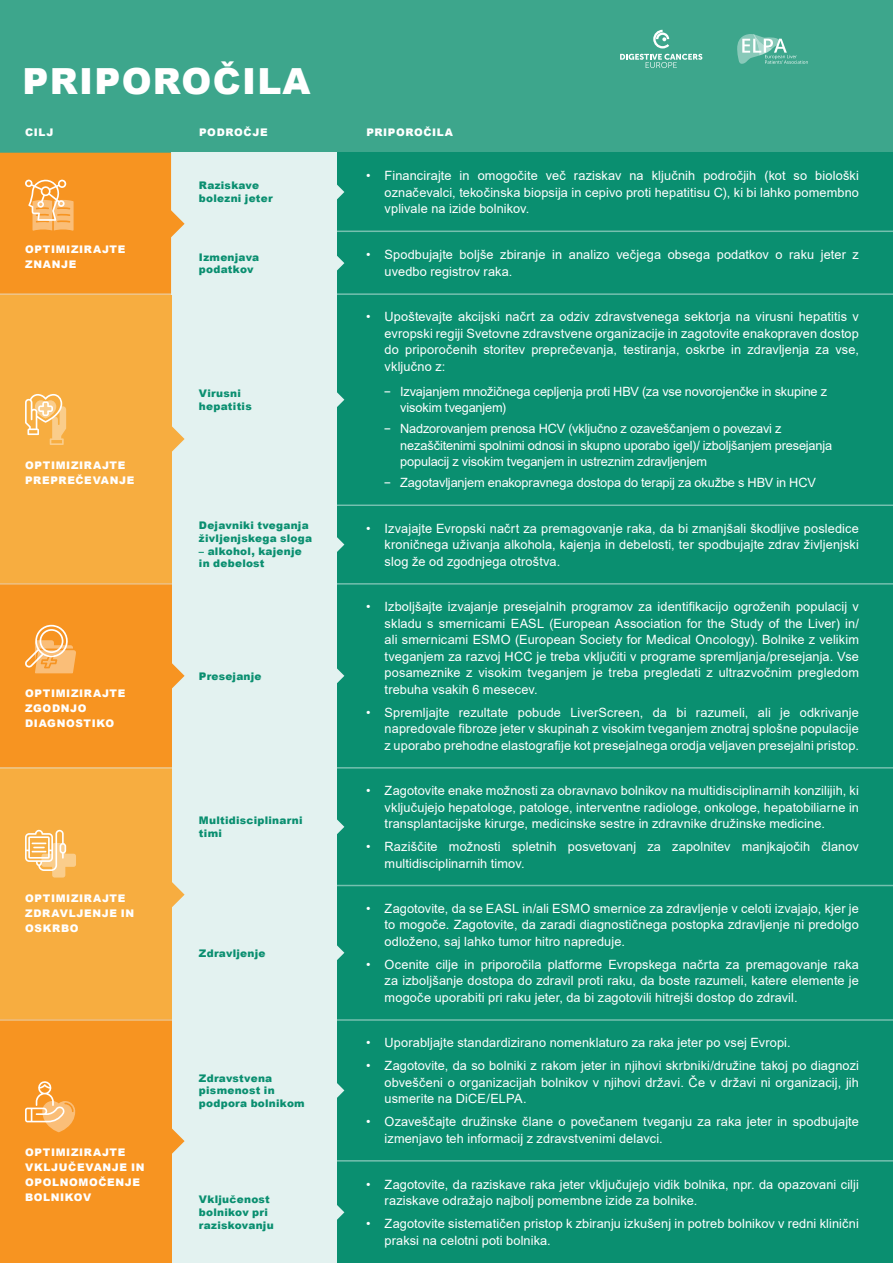
<style>
.page{position:relative;width:893px;height:1263px;background:#fff}
.page>*{position:absolute;margin:0;border:0;box-sizing:border-box;transform-origin:0 0}
.t1{font:900 36px "Arial";letter-spacing:.035em;color:#fff}
.t2{font:12.75px/16.5px "Arial";letter-spacing:.005em;color:#fff;text-align:justify}
.t3{font:900 10.5px/12.6px "Arial";letter-spacing:.025em;color:#0a8f70}
.t4{font:900 10.5px/15px "Arial";letter-spacing:.06em;color:#fff}
.s1{font-family:"Be Vietnam Pro"}
</style>
<div class="page">
<div style="left:0;top:0;width:893px;height:153px;background:#3da68c"></div>
<div style="left:337px;top:153px;width:556px;height:1110px;background:#0a8f70"></div>
<div style="left:171px;top:153px;width:166px;height:1110px;background:#e3f2f0"></div>
<div style="left:0;top:295px;width:171px;height:288px;background:#f7ad40"></div>
<div style="left:0;top:583px;width:171px;height:185px;background:#f79421"></div>
<div style="left:0;top:768px;width:171px;height:253px;background:#f7ad40"></div>
<div style="left:0;top:1019px;width:171px;height:244px;background:#f79421"></div>
<svg style="left:171px;top:425px;width:14px;height:28px"></svg>
<svg style="left:171px;top:662px;width:14px;height:28px"></svg>
<svg style="left:171px;top:881px;width:14px;height:27px"></svg>
<svg style="left:171px;top:1127px;width:14px;height:28px"></svg>
<svg style="left:337px;top:1205px;width:7px;height:15px"></svg>
<svg style="left:337px;top:1083px;width:7px;height:15px"></svg>
<svg style="left:337px;top:945px;width:7px;height:15px"></svg>
<svg style="left:337px;top:819px;width:7px;height:15px"></svg>
<svg style="left:337px;top:537px;width:7px;height:15px"></svg>
<svg style="left:337px;top:392px;width:7px;height:15px"></svg>
<svg style="left:337px;top:256px;width:7px;height:15px"></svg>
<svg style="left:337px;top:184px;width:7px;height:16px"></svg>
<hr style="left:319px;top:231px;width:574px;height:1px;background:#e3f2f0">
<hr style="left:269px;top:504px;width:624px;height:2px;background:#e3f2f0">
<hr style="left:308px;top:885px;width:585px;height:1px;background:#e3f2f0">
<hr style="left:269px;top:1160px;width:624px;height:1px;background:#e3f2f0">
<svg style="left:337px;top:668px;width:7px;height:15px"></svg>
<svg style="left:0;top:153px;width:185px;height:140px;background:#f59d35"></svg>
<svg style="left:25px;top:394px;width:41px;height:51px"></svg>
<svg style="left:25px;top:625px;width:51px;height:48px"></svg>
<svg style="left:25px;top:829px;width:51px;height:48px"></svg>
<svg style="left:25px;top:1081px;width:50px;height:51px"></svg>
<hr style="left:0;top:1019px;width:893px;height:2px;background:#e3f2f0">
<hr style="left:0;top:767px;width:893px;height:1px;background:#e3f2f0">
<hr style="left:0;top:583px;width:893px;height:2px;background:#e3f2f0">
<hr style="left:0;top:293px;width:893px;height:2px;background:#e3f2f0">
<svg style="left:653px;top:30px;width:16px;height:18px"></svg>
<svg style="left:620px;top:54px;width:82px;height:14px"></svg>
<svg style="left:737px;top:34px;width:71px;height:30px"></svg>
<h1 class="t1" style="left:23px;top:55px;width:289px">PRIPOROČILA</h1>
<p class="t4" style="left:25px;top:125px;width:30px">CILJ</p>
<p class="t4" style="left:199px;top:125px;width:70px">PODROČJE</p>
<p class="t4" style="left:366px;top:125px;width:88px">PRIPOROČILA</p>
<p class="t4" style="left:25px;top:241px;width:102px">OPTIMIZIRAJTE<br>ZNANJE</p>
<p class="t4" style="left:25px;top:457px;width:111px">OPTIMIZIRAJTE<br>PREPREČEVANJE</p>
<p class="t4" style="left:25px;top:685px;width:102px">OPTIMIZIRAJTE<br>ZGODNJO<br>DIAGNOSTIKO</p>
<p class="t4" style="left:25px;top:890px;width:111px">OPTIMIZIRAJTE<br>ZDRAVLJENJE IN<br>OSKRBO</p>
<p class="t4" style="left:25px;top:1144px;width:121px">OPTIMIZIRAJTE<br>VKLJUČEVANJE IN<br>OPOLNOMOČENJE<br>BOLNIKOV</p>
<p class="t3" style="left:199px;top:179px;width:75px">Raziskave bolezni jeter</p>
<p class="t3" style="left:199px;top:250px;width:62px">Izmenjava podatkov</p>
<p class="t3" style="left:199px;top:387px;width:54px">Virusni hepatitis</p>
<p class="t3" style="left:199px;top:519px;width:115px">Dejavniki tveganja življenjskega sloga</p>
<p class="t3" style="left:199px;top:544px;width:104px">– alkohol, kajenje in debelost</p>
<p class="t3" style="left:199px;top:669px;width:64px">Presejanje</p>
<p class="t3" style="left:199px;top:814px;width:105px">Multidisciplinarni timi</p>
<p class="t3" style="left:199px;top:946px;width:68px">Zdravljenje</p>
<p class="t3" style="left:199px;top:1071px;width:107px">Zdravstvena pismenost in podpora bolnikom</p>
<p class="t3" style="left:199px;top:1193px;width:76px">Vključenost bolnikov pri raziskovanju</p>
<p class="t2" style="left:385px;top:167px;width:476px;text-indent:-19px">• Financirajte in omogočite več raziskav na ključnih področjih (kot so biološki označevalci, tekočinska biopsija in cepivo proti hepatitisu C), ki bi lahko pomembno vplivale na izide bolnikov.</p>
<p class="t2" style="left:385px;top:246px;width:476px;text-indent:-19px">• Spodbujajte boljše zbiranje in analizo večjega obsega podatkov o raku jeter z uvedbo registrov raka.</p>
<p class="t2" style="left:385px;top:309px;width:476px;text-indent:-19px">• Upoštevajte akcijski načrt za odziv zdravstvenega sektorja na virusni hepatitis v evropski regiji Svetovne zdravstvene organizacije in zagotovite enakopraven dostop do priporočenih storitev preprečevanja, testiranja, oskrbe in zdravljenja za vse, vključno z:</p>
<p class="t2" style="left:400px;top:383px;width:428px;text-indent:-17px"><span class="s1">–</span> Izvajanjem množičnega cepljenja proti HBV (za vse novorojenčke in skupine z visokim tveganjem)</p>
<p class="t2" style="left:400px;top:420px;width:434px;text-align:left;text-indent:-17px"><span class="s1">–</span> Nadzorovanjem prenosa HCV (vključno z ozaveščanjem o povezavi z nezaščitenimi spolnimi odnosi in skupno uporabo igel)/ izboljšanjem presejanja populacij z visokim tveganjem in ustreznim zdravljenjem</p>
<p class="t2" style="left:383px;top:474px;width:434px"><span class="s1">–</span> Zagotavljanjem enakopravnega dostopa do terapij za okužbe s HBV in HCV</p>
<p class="t2" style="left:385px;top:520px;width:476px;text-indent:-19px">• Izvajajte Evropski načrt za premagovanje raka, da bi zmanjšali škodljive posledice kroničnega uživanja alkohola, kajenja in debelosti, ter spodbujajte zdrav življenjski slog že od zgodnjega otroštva.</p>
<p class="t2" style="left:385px;top:598px;width:476px;text-indent:-19px">• Izboljšajte izvajanje presejalnih programov za identifikacijo ogroženih populacij v skladu s smernicami EASL (European Association for the Study of the Liver) in/ ali smernicami ESMO (European Society for Medical Oncology). Bolnike z velikim tveganjem za razvoj HCC je treba vključiti v programe spremljanja/presejanja. Vse posameznike z visokim tveganjem je treba pregledati z ultrazvočnim pregledom trebuha vsakih 6 mesecev.</p>
<p class="t2" style="left:385px;top:704px;width:476px;text-indent:-19px">• Spremljajte rezultate pobude LiverScreen, da bi razumeli, ali je odkrivanje napredovale fibroze jeter v skupinah z visokim tveganjem znotraj splošne populacije z uporabo prehodne elastografije kot presejalnega orodja veljaven presejalni pristop.</p>
<p class="t2" style="left:385px;top:782px;width:476px;text-indent:-19px">• Zagotovite enake možnosti za obravnavo bolnikov na multidisciplinarnih konzilijih, ki vključujejo hepatologe, patologe, interventne radiologe, onkologe, hepatobiliarne in transplantacijske kirurge, medicinske sestre in zdravnike družinske medicine.</p>
<p class="t2" style="left:385px;top:838px;width:476px;text-indent:-19px">• Raziščite možnosti spletnih posvetovanj za zapolnitev manjkajočih članov multidisciplinarnih timov.</p>
<p class="t2" style="left:385px;top:900px;width:476px;text-indent:-19px">• Zagotovite, da se EASL in/ali ESMO smernice za zdravljenje v celoti izvajajo, kjer je to mogoče. Zagotovite, da zaradi diagnostičnega postopka zdravljenje ni predolgo odloženo, saj lahko tumor hitro napreduje.</p>
<p class="t2" style="left:385px;top:956px;width:476px;text-indent:-19px">• Ocenite cilje in priporočila platforme Evropskega načrta za premagovanje raka za izboljšanje dostopa do zdravil proti raku, da boste razumeli, katere elemente je mogoče uporabiti pri raku jeter, da bi zagotovili hitrejši dostop do zdravil.</p>
<p class="t2" style="left:366px;top:1034px;width:426px">• Uporabljajte standardizirano nomenklaturo za raka jeter po vsej Evropi.</p>
<p class="t2" style="left:385px;top:1057px;width:476px;text-indent:-19px">• Zagotovite, da so bolniki z rakom jeter in njihovi skrbniki/družine takoj po diagnozi obveščeni o organizacijah bolnikov v njihovi državi. Če v državi ni organizacij, jih usmerite na DiCE/ELPA.</p>
<p class="t2" style="left:385px;top:1113px;width:476px;text-indent:-19px">• Ozaveščajte družinske člane o povečanem tveganju za raka jeter in spodbujajte izmenjavo teh informacij z zdravstvenimi delavci.</p>
<p class="t2" style="left:385px;top:1176px;width:476px;text-indent:-19px">• Zagotovite, da raziskave raka jeter vključujejo vidik bolnika, npr. da opazovani cilji raziskave odražajo najbolj pomembne izide za bolnike.</p>
<p class="t2" style="left:385px;top:1215px;width:476px;text-indent:-19px">• Zagotovite sistematičen pristop k zbiranju izkušenj in potreb bolnikov v redni klinični praksi na celotni poti bolnika.</p>
</div>
